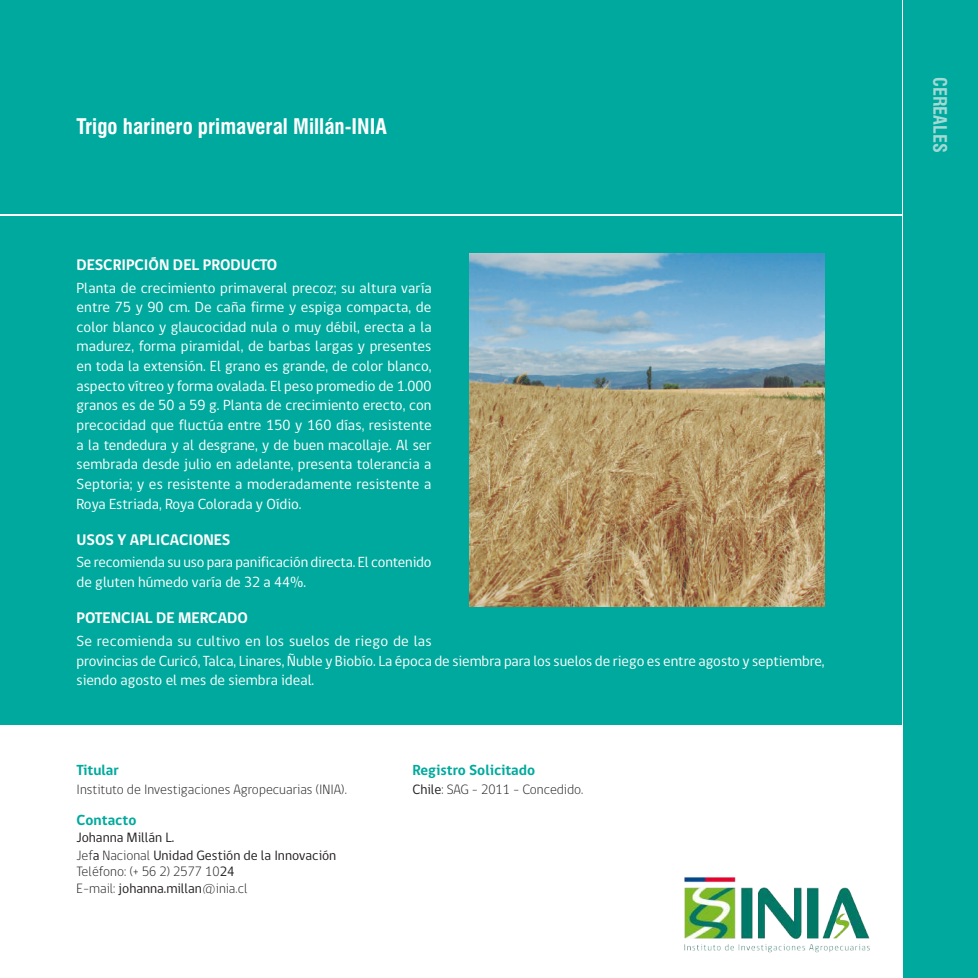
<style>
.page{position:relative;width:978px;height:978px;background:#fff}
.page>*{position:absolute;margin:0;border:0;box-sizing:border-box;transform-origin:0 0}
.t1{font:700 condensed 21px "Swiss 721 BT";color:#fff}
.t2{font:700 condensed 18px "Swiss 721 BT";letter-spacing:.01em;color:#a3dad6}
.t3{font:700 15.75px "gob CL";color:#fff}
.t4{font:15px/19.6px "gob CL";letter-spacing:-.005em;color:#fff}
.t5{font:700 15px "gob CL";color:#00a99d}
.t6{font:13.8px/17.1px "gob CL";color:#231f20}
.t7{font:300 13.8px "gob CL";color:#231f20}
.s1{font-weight:300}
.s2{font-weight:400}
</style>
<div class="page">
<div style="left:0;top:0;width:901px;height:214px;background:#00a99d"></div>
<div style="left:0;top:216px;width:901px;height:508px;background:#00a99d"></div>
<div style="left:904px;top:0;width:74px;height:978px;background:#00a99d"></div>
<img style="left:470px;top:253px;width:355px;height:354px">
<img style="left:684px;top:877px;width:186px;height:76px">
<h1 class="t1" style="left:77px;top:114px;width:312px">Trigo harinero primaveral Millán-INIA</h1>
<p class="t3" style="left:77px;top:254px;width:202px">DESCRIPCIÓN DEL PRODUCTO</p>
<p class="t4" style="left:77px;top:278px;width:357px;text-align:justify">Planta de crecimiento primaveral precoz; su altura varía entre 75 y 90 cm. De caña firme y espiga compacta, de color blanco y glaucocidad nula o muy débil, erecta a la madurez, forma piramidal, de barbas largas y presentes en toda la extensión. El grano es grande, de color blanco, aspecto vítreo y forma ovalada. El peso promedio de 1.000 granos es de 50 a 59 g. Planta de crecimiento erecto, con precocidad que fluctúa entre 150 y 160 días, resistente a la tendedura y al desgrane, y de buen macollaje. Al ser sembrada desde julio en adelante, presenta tolerancia a Septoria; y es resistente a moderadamente resistente a Roya Estriada, Roya Colorada y Oídio.</p>
<p class="t3" style="left:77px;top:529px;width:155px">USOS Y APLICACIONES</p>
<p class="t4" style="left:77px;top:553px;width:357px">Se recomienda su uso para panificación directa. El contenido de gluten húmedo varía de 32 a 44%.</p>
<p class="t3" style="left:77px;top:607px;width:173px">POTENCIAL DE MERCADO</p>
<p class="t4" style="left:77px;top:631px;width:750px">Se recomienda su cultivo en los suelos de riego de las<br>provincias de Curicó, Talca, Linares, Ñuble y Biobío. La época de siembra para los suelos de riego es entre agosto y septiembre, siendo agosto el mes de siembra ideal.</p>
<p class="t5" style="left:77px;top:760px;width:44px">Titular</p>
<p class="t7" style="left:77px;top:780px;width:272px">Instituto de Investigaciones Agropecuarias (INIA).</p>
<p class="t5" style="left:77px;top:809px;width:61px">Contacto</p>
<p class="t6" style="left:77px;top:829px;width:261px">Johanna Millán L.<br><span class="s1">Jef</span>a <span class="s1">Nacional</span> Unidad Gestión de la Innovación<br><span class="s1">Teléfono: (+ 56 2) 2577 10</span>24<br><span class="s1">E-mail:</span> johanna.millan<span class="s1">@inia.cl</span></p>
<p class="t5" style="left:412px;top:760px;width:124px">Registro Solicitado</p>
<p class="t7" style="left:412px;top:780px;width:172px"><span class="s2">Chile</span>: SAG - 2011 – Concedido.</p>
<p class="t2" style="left:951px;top:77px;width:78px;rotate:90deg">CEREALES</p>
</div>
